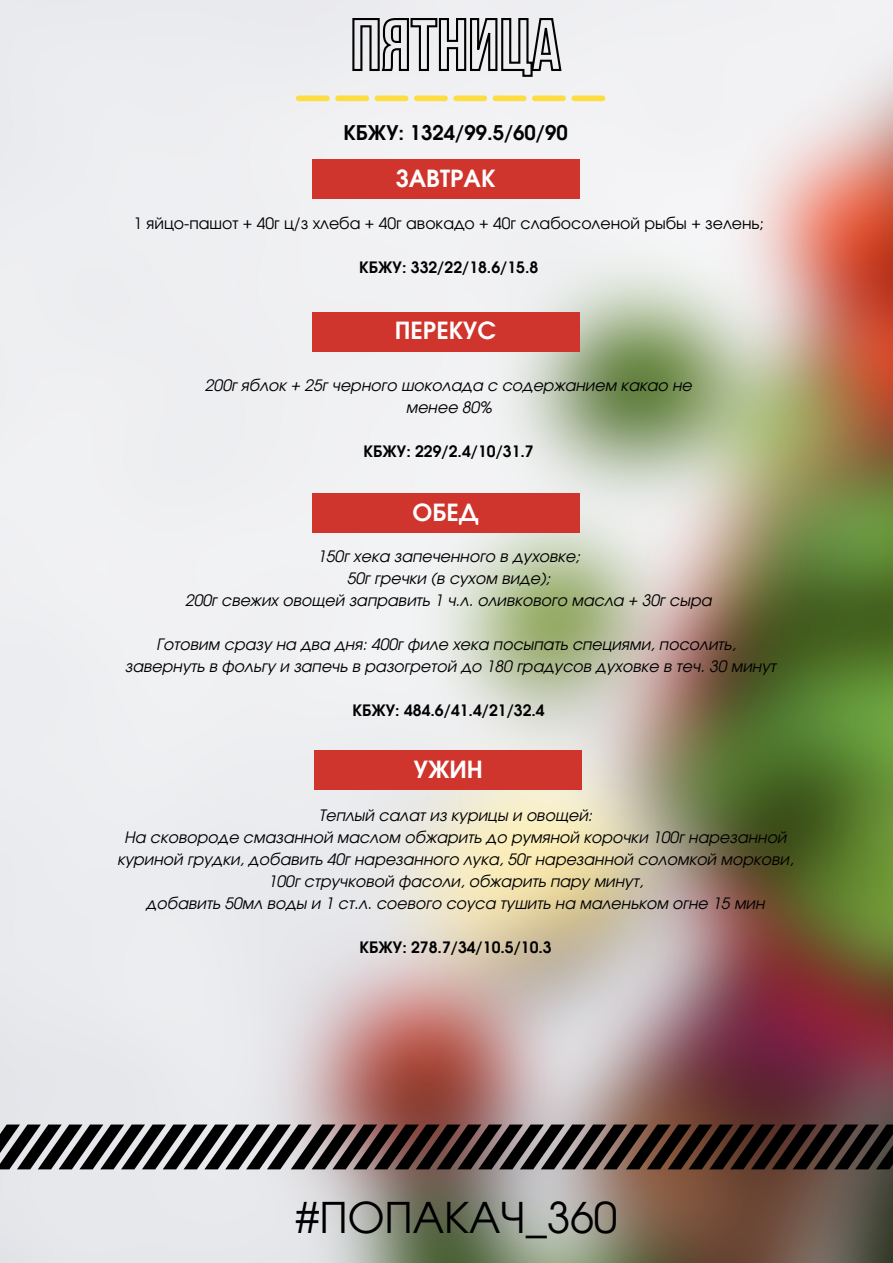
<style>
.page{position:relative;width:893px;height:1263px;background:#fff}
.page>*{position:absolute;margin:0;border:0;box-sizing:border-box;transform-origin:0 0}
.t1{font:42.38px "Evolventa";color:#000}
.t2{font:700 23.62px "Evolventa";color:#fff}
.t3{font:700 20.25px "Evolventa";color:#000}
.t4{font:italic 15.75px/21.9px "Evolventa";color:#000;text-align:center}
.t5{font:700 15.75px "Evolventa";color:#000}
.t6{font:15.75px "Evolventa";color:#000}
</style>
<div class="page">
<img style="left:0;top:0;width:893px;height:1263px">
<svg style="left:0;top:1124px;width:893px;height:45px"></svg>
<svg style="left:296px;top:96px;width:309px;height:5px"></svg>
<div style="left:312px;top:160px;width:267px;height:39px;background:#d0352d"></div>
<div style="left:312px;top:312px;width:267px;height:39px;background:#d0352d"></div>
<div style="left:312px;top:494px;width:267px;height:39px;background:#d0352d"></div>
<div style="left:314px;top:751px;width:268px;height:39px;background:#d0352d"></div>
<svg style="left:351px;top:14px;width:212px;height:64px"></svg>
<p class="t3" style="left:343px;top:124px;width:226px">КБЖУ: 1324/99.5/60/90</p>
<h2 class="t2" style="left:396px;top:168px;width:101px">ЗАВТРАК</h2>
<p class="t6" style="left:133px;top:216px;width:632px">1 яйцо-пашот + 40г ц/з хлеба + 40г авокадо + 40г слабосоленой рыбы + зелень;</p>
<p class="t5" style="left:359px;top:260px;width:181px">КБЖУ: 332/22/18.6/15.8</p>
<h2 class="t2" style="left:395px;top:320px;width:103px">ПЕРЕКУС</h2>
<p class="t4" style="left:205px;top:375px;width:488px">200г яблок + 25г черного шоколада с содержанием какао не менее 80%</p>
<p class="t5" style="left:363px;top:444px;width:172px">КБЖУ: 229/2.4/10/31.7</p>
<h2 class="t2" style="left:412px;top:502px;width:68px">ОБЕД</h2>
<p class="t4" style="left:185px;top:547px;width:528px">150г хека запеченного в духовке;<br>50г гречки (в сухом виде);<br>200г свежих овощей заправить 1 ч.л. оливкового масла + 30г сыра</p>
<p class="t4" style="left:125px;top:634px;width:652px">Готовим сразу на два дня: 400г филе хека посыпать специями, посолить, завернуть в фольгу и запечь в разогретой до 180 градусов духовке в теч. 30 минут</p>
<p class="t5" style="left:352px;top:703px;width:194px">КБЖУ: 484.6/41.4/21/32.4</p>
<h2 class="t2" style="left:414px;top:759px;width:71px">УЖИН</h2>
<p class="t4" style="left:117px;top:806px;width:678px">Теплый салат из курицы и овощей:<br>На сковороде смазанной маслом обжарить до румяной корочки 100г нарезанной куриной грудки, добавить 40г нарезанного лука, 50г нарезанной соломкой моркови, 100г стручковой фасоли, обжарить пару минут,<br>добавить 50мл воды и 1 ст.л. соевого соуса тушить на маленьком огне 15 мин</p>
<p class="t5" style="left:359px;top:940px;width:194px">КБЖУ: 278.7/34/10.5/10.3</p>
<h1 class="t1" style="left:296px;top:1199px;width:323px">#ПОПАКАЧ_360</h1>
</div>
